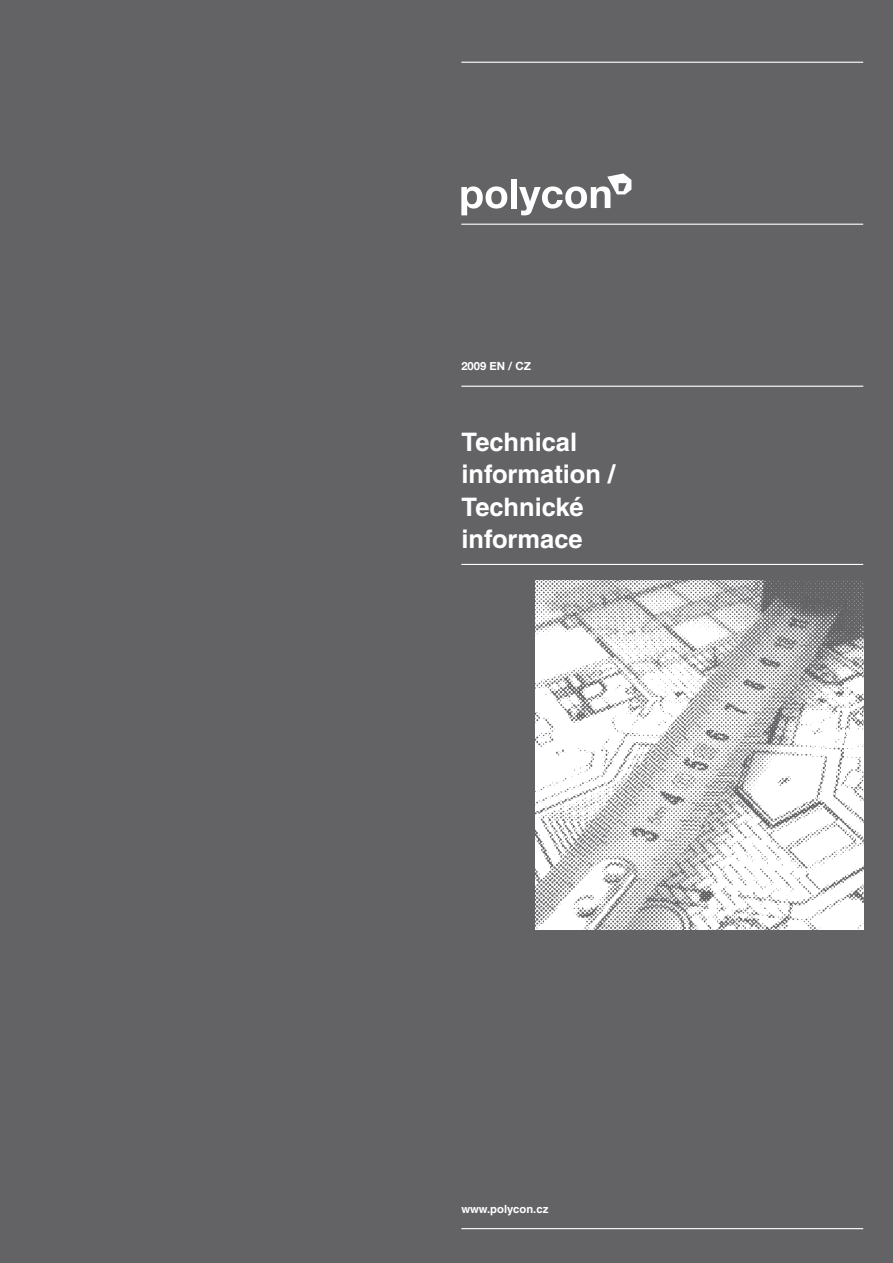
<style>
.page{position:relative;width:893px;height:1263px;background:#636366}
.page>*{position:absolute;margin:0;border:0;box-sizing:border-box;transform-origin:0 0}
.t1{font:700 25.5px/32.4px "Helvetica CE";color:#fff}
.t2{font:700 11.25px "Helvetica CE";color:#fff}
.t3{font:700 11.25px "Helvetica Neue";color:#fff}
</style>
<div class="page">
<hr style="left:461px;top:62px;width:402px;height:1px;background:#fff">
<svg style="left:461px;top:186px;width:46px;height:29px"></svg>
<div style="left:511px;top:179px;width:6px;height:29px;background:#fff"></div>
<svg style="left:519px;top:173px;width:112px;height:42px"></svg>
<hr style="left:461px;top:386px;width:402px;height:1px;background:#fff">
<hr style="left:461px;top:224px;width:402px;height:1px;background:#fff">
<hr style="left:461px;top:1228px;width:402px;height:1px;background:#fff">
<hr style="left:461px;top:564px;width:402px;height:1px;background:#fff">
<img style="left:536px;top:581px;width:327px;height:348px">
<p class="t3" style="left:461px;top:359px;width:71px">2009 EN / CZ</p>
<p class="t1" style="left:461px;top:426px;width:155px">Technical information /<br>Technické informace</p>
<p class="t2" style="left:461px;top:1202px;width:88px">www.polycon.cz</p>
</div>
